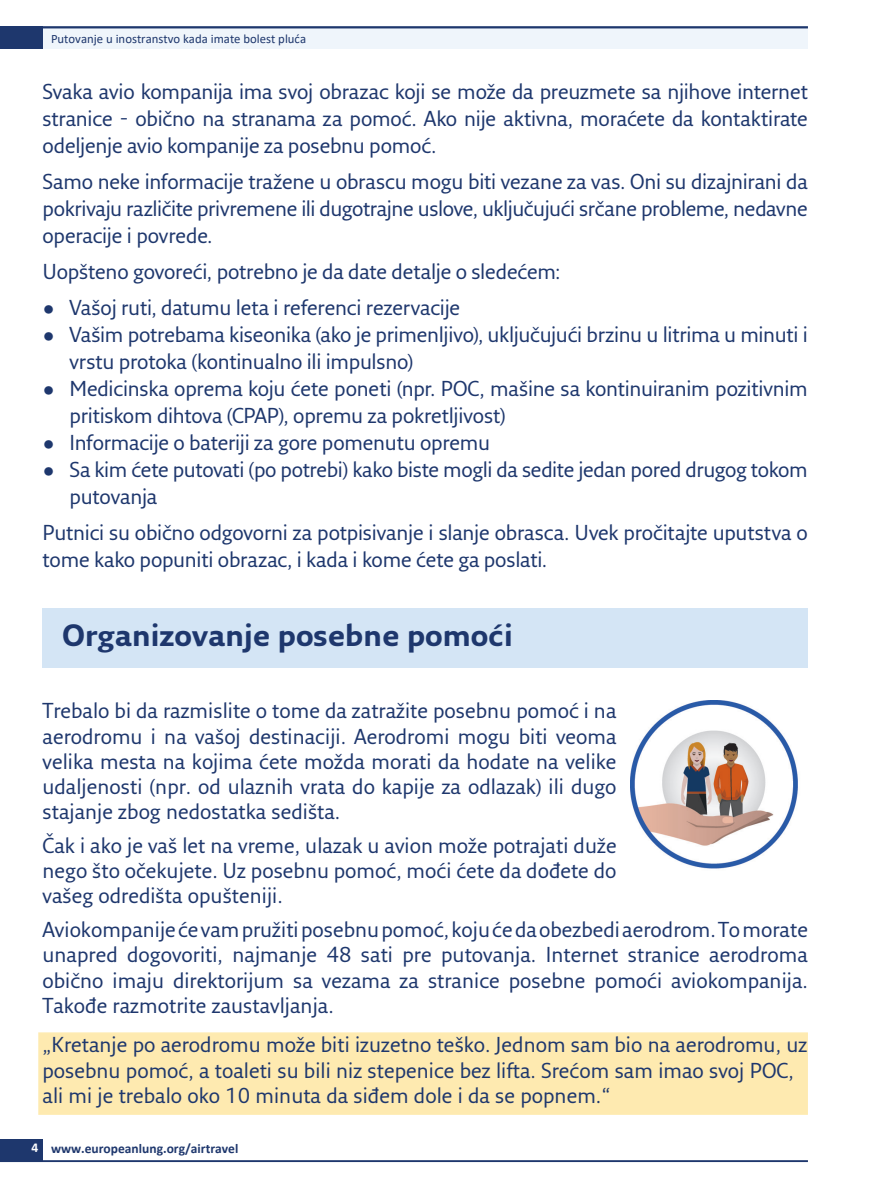
<style>
.page{position:relative;width:893px;height:1191px;background:#fff}
.page>*{position:absolute;margin:0;border:0;box-sizing:border-box;transform-origin:0 0}
.t1{font:700 30px "Fresco Sans Pro";color:#1e376d}
.H___B-head{font:21px/25.2px "Fresco Sans Pro";letter-spacing:-.01em;color:#1e376d;text-align:justify}
.t2{font:700 13.5px "Calibri";color:#1e376d}
.t3{font:12.75px "Calibri";color:#1e376d}
.s1{color:#fff}
</style>
<div class="page">
<div style="left:0;top:26px;width:808px;height:23px;background:#eff5fb"></div>
<div style="left:0;top:1138px;width:43px;height:23px;background:#1e376d"></div>
<div style="left:0;top:26px;width:43px;height:23px;background:#1e376d"></div>
<hr style="left:0;top:1160px;width:808px;height:2px;background:#1e376d">
<hr style="left:0;top:26px;width:808px;height:2px;background:#1e376d">
<div style="left:38px;top:1032px;width:770px;height:82px;background:#feeab0"></div>
<div style="left:43px;top:608px;width:765px;height:60px;background:#d4e5f5"></div>
<img style="left:630px;top:700px;width:168px;height:169px">
<p class="t3" style="left:51px;top:29px;width:257px">Putovanje u inostranstvo kada imate bolest pluća</p>
<p class="H___B-head" style="left:43px;top:78px;width:767px;line-height:27px">Svaka avio kompanija ima svoj obrazac koji se može da preuzmete sa njihove internet stranice - obično na stranama za pomoć. Ako nije aktivna, moraćete da kontaktirate odeljenje avio kompanije za posebnu pomoć.</p>
<p class="H___B-head" style="left:43px;top:168px;width:767px;line-height:27px">Samo neke informacije tražene u obrascu mogu biti vezane za vas. Oni su dizajnirani da pokrivaju različite privremene ili dugotrajne uslove, uključujući srčane probleme, nedavne operacije i povrede.</p>
<p class="H___B-head" style="left:43px;top:258px;width:520px">Uopšteno govoreći, potrebno je da date detalje o sledećem:</p>
<p class="H___B-head" style="left:43px;top:294px;width:419px">• Vašoj ruti, datumu leta i referenci rezervacije</p>
<p class="H___B-head" style="left:70px;top:321px;width:740px;line-height:27px;text-indent:-27px">• Vašim potrebama kiseonika (ako je primenljivo), uključujući brzinu u litrima u minuti i vrstu protoka (kontinualno ili impulsno)</p>
<p class="H___B-head" style="left:70px;top:375px;width:740px;line-height:27px;text-indent:-27px">• Medicinska oprema koju ćete poneti (npr. POC, mašine sa kontinuiranim pozitivnim pritiskom dihtova (CPAP), opremu za pokretljivost)</p>
<p class="H___B-head" style="left:43px;top:429px;width:449px">• Informacije o bateriji za gore pomenutu opremu</p>
<p class="H___B-head" style="left:70px;top:456px;width:740px;line-height:27px;text-indent:-27px">• Sa kim ćete putovati (po potrebi) kako biste mogli da sedite jedan pored drugog tokom putovanja</p>
<p class="H___B-head" style="left:43px;top:519px;width:767px;line-height:27px">Putnici su obično odgovorni za potpisivanje i slanje obrasca. Uvek pročitajte uputstva o tome kako popuniti obrazac, i kada i kome ćete ga poslati.</p>
<p class="t1" style="left:62px;top:616px;width:452px">Organizovanje posebne pomoći</p>
<p class="H___B-head" style="left:43px;top:698px;width:576px">Trebalo bi da razmislite o tome da zatražite posebnu pomoć i na aerodromu i na vašoj destinaciji. Aerodromi mogu biti veoma velika mesta na kojima ćete možda morati da hodate na velike udaljenosti (npr. od ulaznih vrata do kapije za odlazak) ili dugo stajanje zbog nedostatka sedišta.</p>
<p class="H___B-head" style="left:43px;top:832px;width:576px">Čak i ako je vaš let na vreme, ulazak u avion može potrajati duže nego što očekujete. Uz posebnu pomoć, moći ćete da dođete do vašeg odredišta opušteniji.</p>
<p class="H___B-head" style="left:43px;top:916px;width:767px">Aviokompanije će vam pružiti posebnu pomoć, koju će da obezbedi aerodrom. To morate unapred dogovoriti, najmanje 48 sati pre putovanja. Internet stranice aerodroma obično imaju direktorijum sa vezama za stranice posebne pomoći aviokompanija.<br>Takođe razmotrite zaustavljanja.</p>
<p class="H___B-head" style="left:43px;top:1032px;width:766px;text-align:left">„Kretanje po aerodromu može biti izuzetno teško. Jednom sam bio na aerodromu, uz posebnu pomoć, a toaleti su bili niz stepenice bez lifta. Srećom sam imao svoj POC, ali mi je trebalo oko 10 minuta da siđem dole i da se popnem.“</p>
<p class="t2" style="left:31px;top:1139px;width:208px"><span class="s1">4</span> www.europeanlung.org/airtravel</p>
</div>
